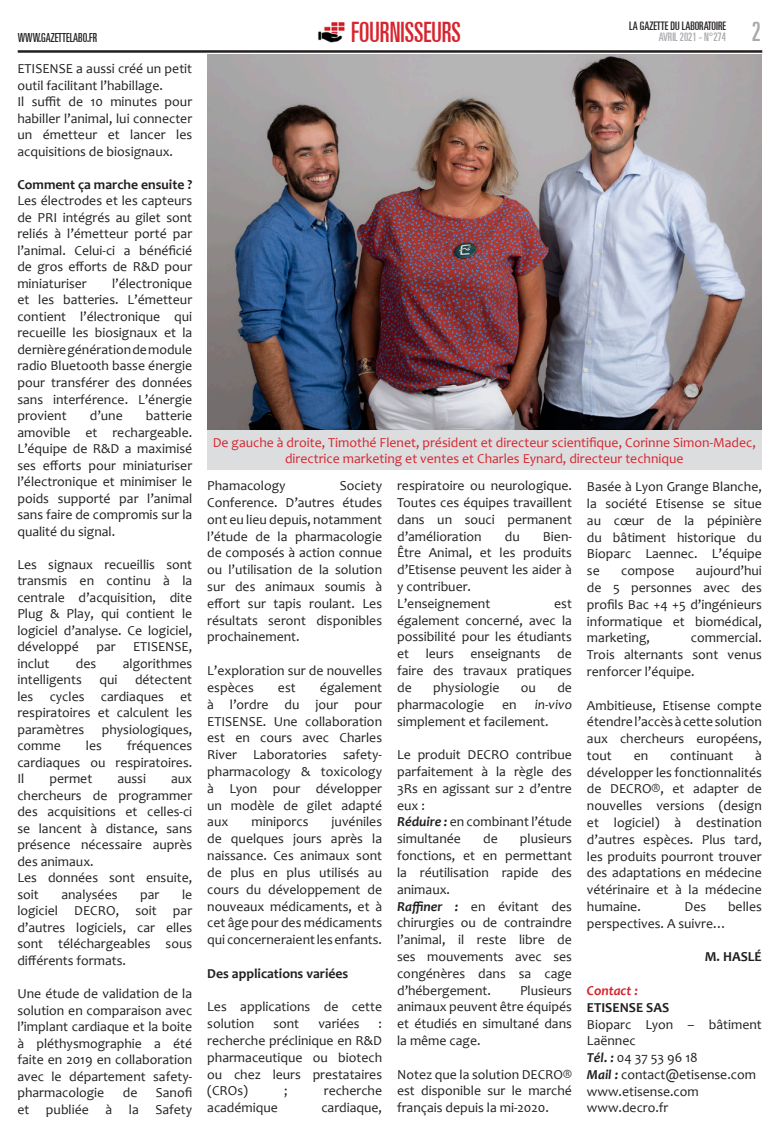
<style>
.page{position:relative;width:780px;height:1134px;background:#fff}
.page>*{position:absolute;margin:0;border:0;box-sizing:border-box;transform-origin:0 0}
.t1{font:ultra-condensed 28.12px "Univers LT";color:#d6252e;scale:.9 1}
.t2{font:ultra-condensed 26.88px "Univers LT";color:#a8a9ad;scale:.9 1}
.Corps{font:13.75px/16.8px "Candara";color:#231f20;text-align:justify}
.t3{font:13.75px/16.5px "Candara";color:#d6252e;text-align:center}
.Corps-2{font:700 13.75px "Candara";color:#231f20}
.t4{font:italic 700 13.75px "Candara";color:#d6252e}
.t5{font:ultra-condensed 12.5px "Univers LT";color:#231f20;scale:.9 1}
.t6{font:ultra-condensed 11.75px "Univers LT";color:#231f20;scale:.96 1}
.t7{font:ultra-condensed 11.75px "Univers LT";color:#a8a9ad;scale:.96 1}
.s1{font-style:italic}
.s2{font-weight:700;font-style:italic}
</style>
<div class="page">
<hr style="left:18px;top:50px;width:744px;height:3px;background:#231f20">
<img style="left:318px;top:22px;width:27px;height:21px">
<img style="left:207px;top:54px;width:554px;height:376px">
<div style="left:207px;top:430px;width:554px;height:39px;background:#dcdddf"></div>
<p class="t5" style="left:18px;top:30px;width:90px">WWW.GAZETTELABO.FR</p>
<h2 class="t2" style="left:751px;top:16px;width:11px">2</h2>
<p class="t6" style="left:629px;top:19px;width:102px">LA GAZETTE DU LABORATOIRE</p>
<h1 class="t1" style="left:351px;top:16px;width:123px">FOURNISSEURS</h1>
<p class="t7" style="left:658px;top:31px;width:71px">AVRIL 2021 - N°274</p>
<p class="Corps" style="left:17px;top:60px;width:176px">ETISENSE a aussi créé un petit outil facilitant l’habillage.</p>
<p class="Corps" style="left:17px;top:93px;width:176px">Il suffit de 10 minutes pour habiller l’animal, lui connecter un émetteur et lancer les acquisitions de biosignaux.</p>
<p class="Corps-2" style="left:17px;top:176px;width:176px">Comment ça marche ensuite ?</p>
<p class="Corps" style="left:17px;top:192px;width:176px">Les électrodes et les capteurs de PRI intégrés au gilet sont reliés à l’émetteur porté par l’animal. Celui-ci a bénéficié de gros efforts de R&amp;D pour miniaturiser</p>
<p class="Corps" style="left:17px;top:275px;width:176px;text-indent:95px">l’électronique et les batteries. L’émetteur contient l’électronique qui recueille les biosignaux et la dernière génération de module radio Bluetooth basse énergie pour transférer des données sans interférence. L’énergie provient</p>
<p class="Corps" style="left:90px;top:407px;width:34px">d’une</p>
<p class="Corps" style="left:17px;top:407px;width:176px;text-indent:129px">batterie amovible et rechargeable.<br>L’équipe de R&amp;D a maximisé ses efforts pour miniaturiser l’électronique et minimiser le poids supporté par l’animal sans faire de compromis sur la qualité du signal.</p>
<p class="Corps" style="left:17px;top:556px;width:176px">Les signaux recueillis sont transmis en continu à la centrale d’acquisition, dite Plug &amp; Play, qui contient le logiciel d’analyse. Ce logiciel, développé</p>
<p class="Corps" style="left:96px;top:638px;width:21px">par</p>
<p class="Corps" style="left:133px;top:638px;width:61px">ETISENSE,</p>
<p class="Corps" style="left:17px;top:655px;width:34px">inclut</p>
<p class="Corps" style="left:76px;top:655px;width:22px">des</p>
<p class="Corps" style="left:123px;top:655px;width:71px">algorithmes</p>
<p class="Corps" style="left:17px;top:671px;width:66px">intelligents</p>
<p class="Corps" style="left:99px;top:671px;width:20px">qui</p>
<p class="Corps" style="left:17px;top:671px;width:176px;text-indent:118px">détectent les cycles cardiaques et respiratoires et calculent les paramètres</p>
<p class="Corps" style="left:102px;top:721px;width:92px">physiologiques,</p>
<p class="Corps" style="left:17px;top:737px;width:176px;text-indent:110px">fréquences cardiaques ou respiratoires.<br>Il</p>
<p class="Corps" style="left:17px;top:737px;width:45px">comme</p>
<p class="Corps" style="left:86px;top:737px;width:17px">les</p>
<p class="Corps" style="left:49px;top:770px;width:44px">permet</p>
<p class="Corps" style="left:117px;top:770px;width:30px">aussi</p>
<p class="Corps" style="left:17px;top:770px;width:176px;text-indent:154px">aux chercheurs de programmer des acquisitions et celles-ci se lancent à distance, sans présence nécessaire auprès des animaux.</p>
<p class="Corps" style="left:17px;top:869px;width:176px">Les données sont ensuite, soit</p>
<p class="Corps" style="left:17px;top:886px;width:176px;text-indent:165px">le logiciel DECRO, soit par d’autres logiciels, car elles sont téléchargeables sous différents formats.</p>
<p class="Corps" style="left:17px;top:985px;width:176px">Une étude de validation de la solution en comparaison avec l’implant cardiaque et la boite à pléthysmographie a été faite en 2019 en collaboration avec le département safety&shy;pharmacologie</p>
<p class="Corps" style="left:61px;top:886px;width:58px">analysées</p>
<p class="Corps" style="left:140px;top:886px;width:21px">par</p>
<p class="Corps" style="left:17px;top:1084px;width:176px;text-align:right">Sanofi<br>et publiée à la Safety</p>
<p class="Corps" style="left:123px;top:1084px;width:16px">de</p>
<p class="t3" style="left:213px;top:434px;width:544px">De gauche à droite, Timothé Flenet, président et directeur scientifique, Corinne Simon-Madec, directrice marketing et ventes et Charles Eynard, directeur technique</p>
<p class="Corps" style="left:207px;top:477px;width:80px">Phamacology</p>
<p class="Corps" style="left:207px;top:477px;width:176px;text-indent:132px">Society Conference. D’autres études ont eu lieu depuis, notamment l’étude de la pharmacologie de composés à action connue ou l’utilisation de la solution sur des animaux soumis à effort sur tapis roulant. Les résultats seront disponibles prochainement.</p>
<p class="Corps" style="left:207px;top:662px;width:176px">L’exploration sur de nouvelles espèces</p>
<p class="Corps" style="left:207px;top:679px;width:176px;text-indent:113px">également à l’ordre du jour pour ETISENSE. Une collaboration est en cours avec Charles River Laboratories safety&shy;pharmacology &amp; toxicology à Lyon pour développer un modèle de gilet adapté aux</p>
<p class="Corps" style="left:278px;top:679px;width:19px">est</p>
<p class="Corps" style="left:207px;top:813px;width:176px;text-indent:124px">juvéniles de quelques jours après la naissance. Ces animaux sont de plus en plus utilisés au cours du développement de nouveaux médicaments, et à cet âge pour des médicaments qui concerneraient les enfants.</p>
<p class="Corps-2" style="left:207px;top:965px;width:143px">Des applications variées</p>
<p class="Corps" style="left:207px;top:998px;width:176px">Les applications de cette solution</p>
<p class="Corps" style="left:251px;top:813px;width:58px">miniporcs</p>
<p class="Corps" style="left:273px;top:1015px;width:27px">sont</p>
<p class="Corps" style="left:318px;top:1015px;width:43px">variées</p>
<p class="Corps" style="left:207px;top:1015px;width:176px;text-indent:171px">: recherche préclinique en R&amp;D pharmaceutique ou biotech ou chez leurs prestataires (CROs)</p>
<p class="Corps" style="left:284px;top:1082px;width:5px">;</p>
<p class="Corps" style="left:324px;top:1082px;width:60px">recherche</p>
<p class="Corps" style="left:207px;top:1099px;width:72px">académique</p>
<p class="Corps" style="left:321px;top:1099px;width:62px">cardiaque,</p>
<p class="Corps" style="left:397px;top:477px;width:176px">respiratoire ou neurologique.<br>Toutes ces équipes travaillent dans un souci permanent d’amélioration</p>
<p class="Corps" style="left:505px;top:528px;width:16px">du</p>
<p class="Corps" style="left:397px;top:528px;width:176px;text-indent:146px">Bien-Être Animal, et les produits d’Etisense peuvent les aider à y contribuer.</p>
<p class="Corps" style="left:397px;top:595px;width:95px">L’enseignement</p>
<p class="Corps" style="left:397px;top:595px;width:176px;text-indent:157px">est également concerné, avec la possibilité pour les étudiants et leurs enseignants de faire des travaux pratiques de</p>
<p class="Corps" style="left:433px;top:679px;width:68px">physiologie</p>
<p class="Corps" style="left:521px;top:679px;width:17px">ou</p>
<p class="Corps" style="left:557px;top:679px;width:16px">de</p>
<p class="Corps" style="left:397px;top:696px;width:88px">pharmacologie</p>
<p class="Corps" style="left:502px;top:696px;width:16px">en</p>
<p class="Corps" style="left:397px;top:696px;width:176px;text-indent:138px"><span class="s1">in-vivo </span>simplement et facilement.</p>
<p class="Corps" style="left:397px;top:746px;width:176px">Le produit DECRO contribue parfaitement à la règle des 3Rs en agissant sur 2 d’entre eux :</p>
<p class="Corps" style="left:397px;top:813px;width:176px"><span class="s2">Réduire :</span> en combinant l’étude simultanée</p>
<p class="Corps" style="left:397px;top:830px;width:176px;text-indent:123px">plusieurs fonctions, et en permettant la réutilisation rapide des animaux.</p>
<p class="Corps" style="left:397px;top:897px;width:176px"><span class="s2">Raffiner :</span> en évitant des chirurgies ou de contraindre l’animal, il reste libre de ses mouvements avec ses congénères dans sa cage d’hébergement.</p>
<p class="Corps" style="left:483px;top:830px;width:16px">de</p>
<p class="Corps" style="left:397px;top:981px;width:176px;text-indent:123px">Plusieurs animaux peuvent être équipés et étudiés en simultané dans la même cage.</p>
<p class="Corps" style="left:397px;top:1066px;width:176px">Notez que la solution DECRO® est disponible sur le marché français depuis la mi-2020.</p>
<p class="Corps" style="left:587px;top:478px;width:176px">Basée à Lyon Grange Blanche, la société Etisense se situe au cœur de la pépinière du bâtiment historique du Bioparc Laennec. L’équipe se</p>
<p class="Corps" style="left:587px;top:562px;width:176px;text-indent:109px">aujourd’hui de 5 personnes avec des profils Bac +4 +5 d’ingénieurs informatique et biomédical, marketing,</p>
<p class="Corps" style="left:621px;top:562px;width:55px">compose</p>
<p class="Corps" style="left:587px;top:629px;width:176px;text-indent:104px">commercial.<br>Trois alternants sont venus renforcer l’équipe.</p>
<p class="Corps" style="left:587px;top:696px;width:176px">Ambitieuse, Etisense compte étendre l’accès à cette solution aux chercheurs européens, tout</p>
<p class="Corps" style="left:587px;top:747px;width:176px;text-indent:168px">à développer les fonctionnalités de DECRO®, et adapter de nouvelles versions (design et logiciel) à destination d’autres espèces. Plus tard, les produits pourront trouver des adaptations en médecine vétérinaire et à la médecine humaine.</p>
<p class="Corps" style="left:633px;top:747px;width:16px">en</p>
<p class="Corps" style="left:670px;top:747px;width:65px">continuant</p>
<p class="Corps" style="left:684px;top:898px;width:23px">Des</p>
<p class="Corps" style="left:728px;top:898px;width:35px">belles</p>
<p class="Corps" style="left:587px;top:915px;width:141px">perspectives. A suivre…</p>
<p class="Corps-2" style="left:704px;top:948px;width:59px">M. HASLÉ</p>
<p class="t4" style="left:587px;top:982px;width:52px">Contact :</p>
<p class="Corps-2" style="left:587px;top:999px;width:84px">ETISENSE SAS</p>
<p class="Corps" style="left:587px;top:1015px;width:176px">Bioparc Lyon – bâtiment<br>Laënnec</p>
<p class="Corps" style="left:587px;top:1049px;width:112px"><span class="s2">Tél. :</span> 04 37 53 96 18</p>
<p class="Corps" style="left:587px;top:1066px;width:170px"><span class="s2">Mail :</span> contact@etisense.com</p>
<p class="Corps" style="left:587px;top:1083px;width:113px">www.etisense.com</p>
<p class="Corps" style="left:587px;top:1099px;width:83px">www.decro.fr</p>
</div>
